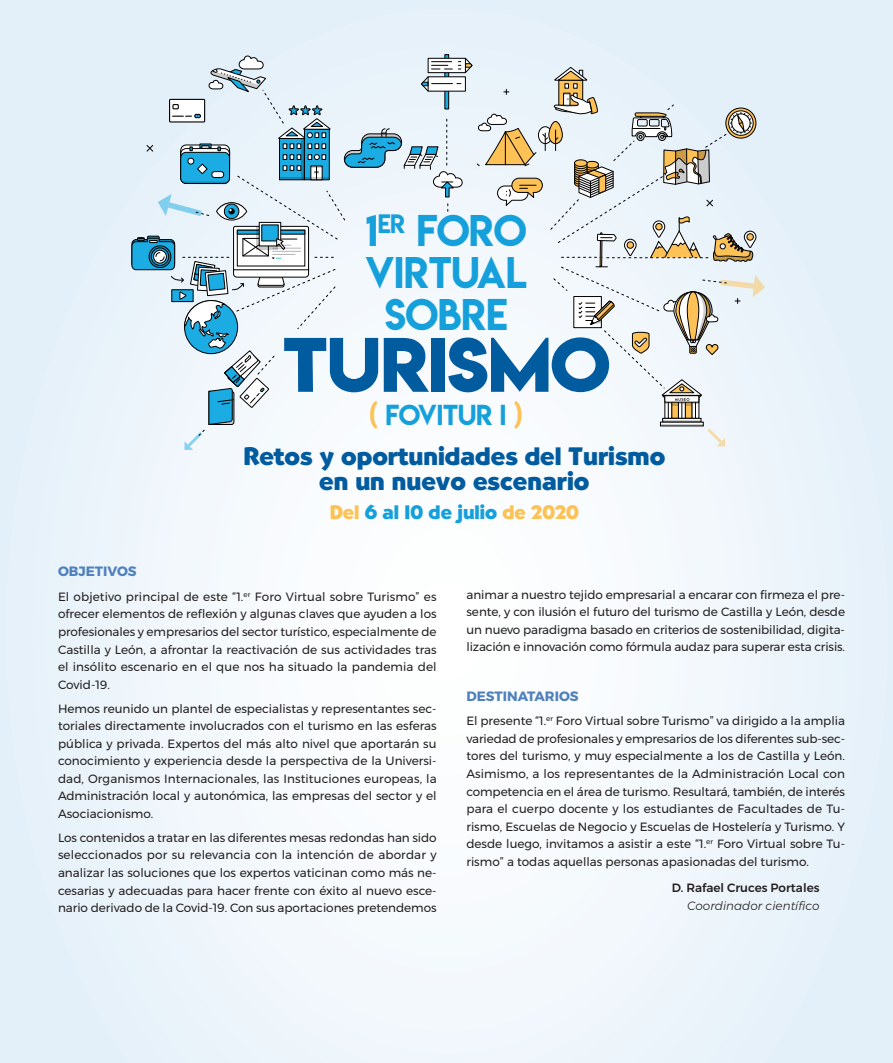
<style>
.page{position:relative;width:893px;height:1063px;background:#fff}
.page>*{position:absolute;margin:0;border:0;box-sizing:border-box;transform-origin:0 0}
.t1{font:66.9px "Lemon Milkbold";letter-spacing:-.015em;color:#015b9f}
.t2{font:38.4px "Lemon Milk";letter-spacing:-.015em;color:#16a0db}
.t3{font:25.05px "Lemon Milk";letter-spacing:-.02em;color:#16a0db}
.t4{font:24.9px "Cg Bernhardt Bd";color:#015b9f}
.t5{font:19.2px "Cg Bernhardt Bd";color:#16a0db}
.t6{font:700 13.5px "Montserrat";color:#4f81bd}
.t7{font:12px/17.5px "Montserrat";color:#231f20;text-align:justify}
.t8{font:500 12px "Montserrat";color:#231f20}
.t9{font:italic 300 12px "Montserrat";color:#231f20}
.s1{color:#fdc256}
</style>
<div class="page">
<div style="left:0;top:0;width:893px;height:1063px;background:linear-gradient(to right,#eff6fb,#f0f6fc)"></div>
<svg style="left:158px;top:194px;width:22px;height:23px"></svg>
<svg style="left:146px;top:144px;width:8px;height:9px"></svg>
<svg style="left:180px;top:89px;width:163px;height:300px"></svg>
<svg style="left:208px;top:55px;width:59px;height:39px"></svg>
<svg style="left:131px;top:225px;width:179px;height:225px"></svg>
<svg style="left:444px;top:54px;width:5px;height:3px"></svg>
<svg style="left:256px;top:257px;width:87px;height:119px"></svg>
<div style="left:216px;top:202px;width:31px;height:18px;border:1px solid #000001;border-radius:50%"></div>
<svg style="left:217px;top:203px;width:30px;height:16px"></svg>
<svg style="left:343px;top:57px;width:422px;height:389px"></svg>
<div style="left:170px;top:99px;width:35px;height:23px;background:#fff"></div>
<div style="left:169px;top:99px;width:36px;height:24px;border:1px solid #000001"></div>
<svg style="left:172px;top:104px;width:29px;height:14px"></svg>
<p class="t2" style="left:366px;top:210px;width:162px">1<sup>er</sup> FORO</p>
<p class="t2" style="left:365px;top:252px;width:163px">VIRTUAL</p>
<p class="t2" style="left:385px;top:294px;width:124px">SOBRE</p>
<p class="t1" style="left:283px;top:330px;width:329px">TURISMO</p>
<p class="t3" style="left:369px;top:402px;width:155px"><span class="s1">(</span> FOVITUR I <span class="s1">)</span></p>
<p class="t4" style="left:243px;top:447px;width:423px">Retos y oportunidades del Turismo</p>
<p class="t4" style="left:319px;top:473px;width:272px">en un nuevo escenario</p>
<p class="t5" style="left:330px;top:506px;width:251px"><span class="s1">Del</span> 6 al 10 de julio <span class="s1">de 2020</span></p>
<p class="t6" style="left:58px;top:564px;width:80px">OBJETIVOS</p>
<p class="t7" style="left:58px;top:589px;width:380px">El objetivo principal de este “1.<sup>er</sup> Foro Virtual sobre Turismo” es ofrecer elementos de reflexión y algunas claves que ayuden a los profesionales y empresarios del sector turístico, especialmente de Castilla y León, a afrontar la reactivación de sus actividades tras el insólito escenario en el que nos ha situado la pandemia del Covid-19.</p>
<p class="t7" style="left:58px;top:701px;width:380px">Hemos reunido un plantel de especialistas y representantes sec&shy;toriales directamente involucrados con el turismo en las esferas pública y privada. Expertos del más alto nivel que aportarán su conocimiento y experiencia desde la perspectiva de la Universi&shy;dad, Organismos Internacionales, las Instituciones europeas, la Administración local y autonómica, las empresas del sector y el Asociacionismo.</p>
<p class="t7" style="left:58px;top:830px;width:380px">Los contenidos a tratar en las diferentes mesas redondas han sido seleccionados por su relevancia con la intención de abordar y analizar las soluciones que los expertos vaticinan como más ne&shy;cesarias y adecuadas para hacer frente con éxito al nuevo esce&shy;nario derivado de la Covid-19. Con sus aportaciones pretendemos</p>
<p class="t7" style="left:466px;top:587px;width:380px">animar a nuestro tejido empresarial a encarar con firmeza el pre&shy;sente, y con ilusión el futuro del turismo de Castilla y León, desde un nuevo paradigma basado en criterios de sostenibilidad, digita&shy;lización e innovación como fórmula audaz para superar esta crisis.</p>
<p class="t6" style="left:466px;top:688px;width:114px">DESTINATARIOS</p>
<p class="t7" style="left:466px;top:713px;width:380px">El presente “1.<sup>er</sup> Foro Virtual sobre Turismo” va dirigido a la amplia variedad de profesionales y empresarios de los diferentes sub-sec&shy;tores del turismo, y muy especialmente a los de Castilla y León.<br>Asimismo, a los representantes de la Administración Local con competencia en el área de turismo. Resultará, también, de interés para el cuerpo docente y los estudiantes de Facultades de Tu&shy;rismo, Escuelas de Negocio y Escuelas de Hostelería y Turismo. Y desde luego, invitamos a asistir a este “1.<sup>er</sup> Foro Virtual sobre Tu&shy;rismo” a todas aquellas personas apasionadas del turismo.</p>
<p class="t8" style="left:672px;top:883px;width:149px">D. Rafael Cruces Portales</p>
<p class="t9" style="left:687px;top:901px;width:134px">Coordinador científico</p>
</div>
